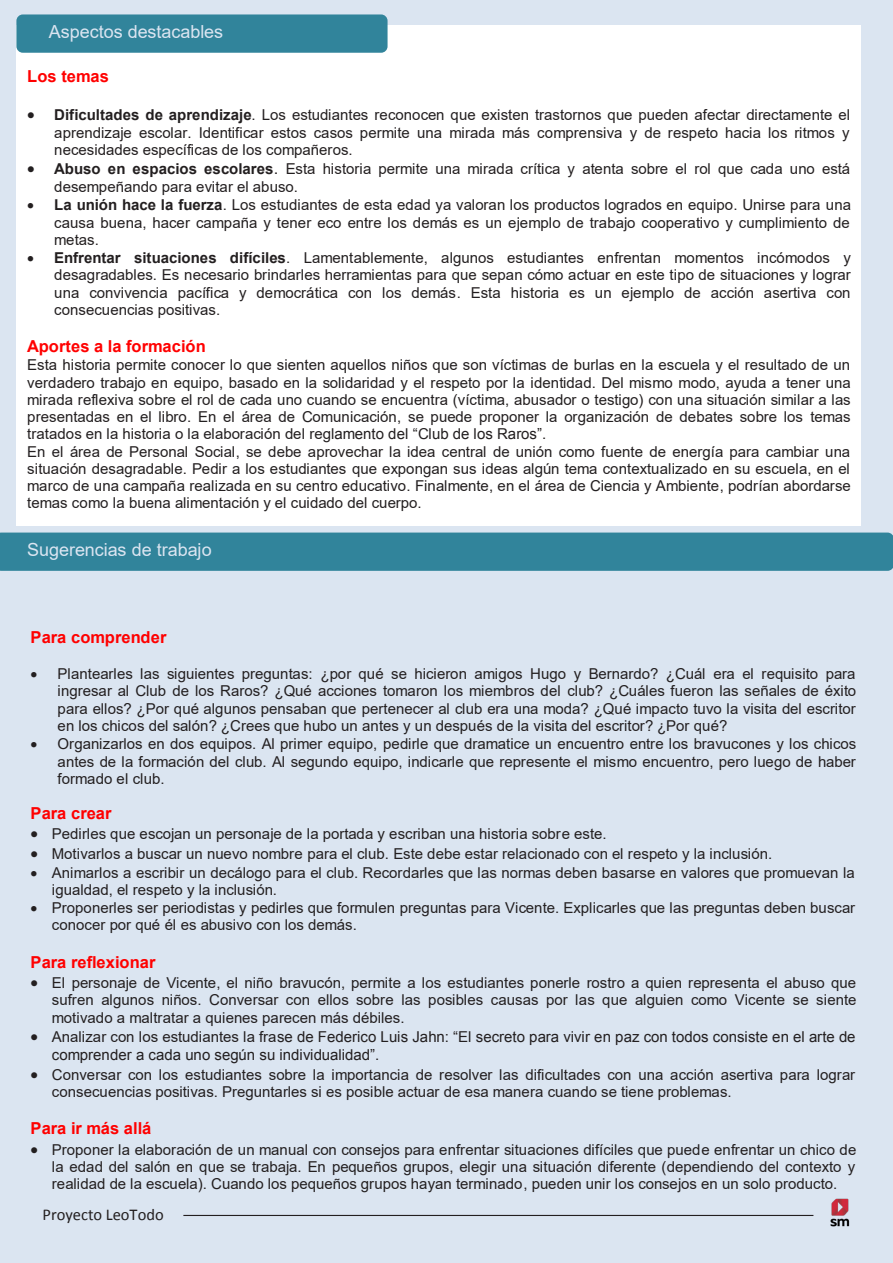
<style>
.page{position:relative;width:893px;height:1263px;background:#fff}
.page>*{position:absolute;margin:0;border:0;box-sizing:border-box;transform-origin:0 0}
.t1{font:18px "Arial";letter-spacing:-.005em;color:#dbe5f1}
.t2{font:700 16.5px "Arial";letter-spacing:.005em;color:#f00}
.t3{font:16.5px "Calibri";color:#231f20}
.t4{font:15px/17.2px "Arial";letter-spacing:.005em;color:#231f20;text-align:justify}
.t5{font:15px/17.4px "Arial";letter-spacing:.005em;color:#231f20}
.s1{font-weight:700}
.s2{font-size:16.5px}
.s3{font-style:inherit}
</style>
<div class="page">
<div style="left:0;top:0;width:893px;height:1262px;background:#dbe5f1"></div>
<hr style="left:183px;top:1215px;width:630px;height:1px;background:#231f20">
<div style="left:16px;top:26px;width:845px;height:500px;background:#fff"></div>
<div style="left:0;top:533px;width:893px;height:38px;background:#31849b"></div>
<div style="left:16px;top:14px;width:372px;height:39px;background:#31849b;border-radius:6px"></div>
<img style="left:813px;top:1198px;width:37px;height:29px">
<p class="t1" style="left:49px;top:19px;width:176px">Aspectos destacables</p>
<p class="t2" style="left:27px;top:65px;width:83px">Los temas</p>
<p class="t4" style="left:54px;top:106px;width:797px;text-indent:-27px">• <span class="s1">Dificultades de aprendizaje</span>. Los estudiantes reconocen que existen trastornos que pueden afectar directamente el aprendizaje escolar. Identificar estos casos permite una mirada más comprensiva y de respeto hacia los ritmos y necesidades específicas de los compañeros.</p>
<p class="t4" style="left:54px;top:160px;width:797px;line-height:17.7px;text-indent:-27px">• <span class="s1">Abuso en espacios escolares</span><span class="s2">.</span> Esta historia permite una mirada crítica y atenta sobre el rol que cada uno está desempeñando para evitar el abuso.</p>
<p class="t4" style="left:54px;top:196px;width:798px;text-indent:-27px">• <span class="s1">La unión hace la fuerza</span>. Los estudiantes de esta edad ya valoran los productos logrados en equipo. Unirse para una causa buena, hacer campaña y tener eco entre los demás es un ejemplo de trabajo cooperativo y cumplimiento de metas.</p>
<p class="t4" style="left:54px;top:249px;width:798px;text-indent:-27px">• <span class="s1">Enfrentar situaciones difíciles</span>. Lamentablemente, algunos estudiantes enfrentan momentos incómodos y desagradables. Es necesario brindarles herramientas para que sepan cómo actuar en este tipo de situaciones y lograr una convivencia pacífica y democrática con los demás. Esta historia es un ejemplo de acción asertiva con consecuencias positivas.</p>
<p class="t2" style="left:27px;top:335px;width:180px">Aportes a la formación</p>
<p class="t4" style="left:27px;top:356px;width:825px;text-align:left">Esta historia permite conocer lo que sienten aquellos niños que son víctimas de burlas en la escuela y el resultado de un verdadero trabajo en equipo, basado en la solidaridad y el respeto por la identidad. Del mismo modo, ayuda a tener una mirada reflexiva sobre el rol de cada uno cuando se encuentra (víctima, abusador o testigo) con una situación similar a las presentadas en el libro. En el área de Comunicación, se puede proponer la organización de debates sobre los temas tratados en la historia o la elaboración del regl<span class="s3">amento del “Club de los Raros”.<br></span>En el área de Personal Social, se debe aprovechar la idea central de unión como fuente de energía para cambiar una situación desagradable. Pedir a los estudiantes que expongan sus ideas algún tema contextualizado en su escuela, en el marco de una campaña realizada en su centro educativo. Finalmente, en el área de Ciencia y Ambiente, podrían abordarse temas como la buena alimentación y el cuidado del cuerpo.</p>
<p class="t1" style="left:27px;top:537px;width:186px">Sugerencias de trabajo</p>
<p class="t2" style="left:31px;top:626px;width:137px">Para comprender</p>
<p class="t4" style="left:58px;top:665px;width:800px;text-indent:-27px">• Plantearles las siguientes preguntas: ¿por qué se hicieron amigos Hugo y Bernardo? ¿Cuál era el requisito para ingresar al Club de los Raros? ¿Qué acciones tomaron los miembros del club? ¿Cuáles fueron las señales de éxito para ellos? ¿Por qué algunos pensaban que pertenecer al club era una moda? ¿Qué impacto tuvo la visita del escritor en los chicos del salón? ¿Crees que hubo un antes y un después de la visita del escritor? ¿Por qué?</p>
<p class="t4" style="left:58px;top:735px;width:800px;text-indent:-27px">• Organizarlos en dos equipos. Al primer equipo, pedirle que dramatice un encuentro entre los bravucones y los chicos antes de la formación del club. Al segundo equipo, indicarle que represente el mismo encuentro, pero luego de haber formado el club.</p>
<p class="t2" style="left:31px;top:802px;width:83px">Para crear</p>
<p class="t4" style="left:31px;top:825px;width:578px">• Pedirles que escojan un personaje de la portada y escriban una historia sobre este.</p>
<p class="t4" style="left:31px;top:845px;width:743px">• Motivarlos a buscar un nuevo nombre para el club. Este debe estar relacionado con el respeto y la inclusión.</p>
<p class="t4" style="left:52px;top:863px;width:804px;text-indent:-21px">• Animarlos a escribir un decálogo para el club. Recordarles que las normas deben basarse en valores que promuevan la igualdad, el respeto y la inclusión.</p>
<p class="t4" style="left:52px;top:899px;width:805px;text-indent:-21px">• Proponerles ser periodistas y pedirles que formulen preguntas para Vicente. Explicarles que las preguntas deben buscar conocer por qué él es abusivo con los demás.</p>
<p class="t2" style="left:31px;top:950px;width:126px">Para reflexionar</p>
<p class="t4" style="left:52px;top:974px;width:806px;text-indent:-21px">• El personaje de Vicente, el niño bravucón, permite a los estudiantes ponerle rostro a quien representa el abuso que sufren algunos niños. Conversar con ellos sobre las posibles causas por las que alguien como Vicente se siente motivado a maltratar a quienes parecen más débiles.</p>
<p class="t5" style="left:52px;top:1028px;width:805px;text-indent:-21px">• <span class="s3">Analizar con los estudiantes la fra</span>se de Federico Luis Jahn: “El secreto para vivir en paz con todos consiste en el arte de comprender a cada uno según su individualidad”.</p>
<p class="t4" style="left:52px;top:1065px;width:805px;text-indent:-21px">• Conversar con los estudiantes sobre la importancia de resolver las dificultades con una acción asertiva para lograr consecuencias positivas. Preguntarles si es posible actuar de esa manera cuando se tiene problemas.</p>
<p class="t2" style="left:31px;top:1117px;width:122px">Para ir más allá</p>
<p class="t4" style="left:52px;top:1140px;width:806px;text-indent:-21px">• Proponer la elaboración de un manual con consejos para enfrentar situaciones difíciles que puede enfrentar un chico de la edad del salón en que se trabaja. En pequeños grupos, elegir una situación diferente (dependiendo del contexto y realidad de la escuela). Cuando los pequeños grupos hayan terminado, pueden unir los consejos en un solo producto.</p>
<p class="t3" style="left:43px;top:1204px;width:123px">Proyecto LeoTodo</p>
</div>
